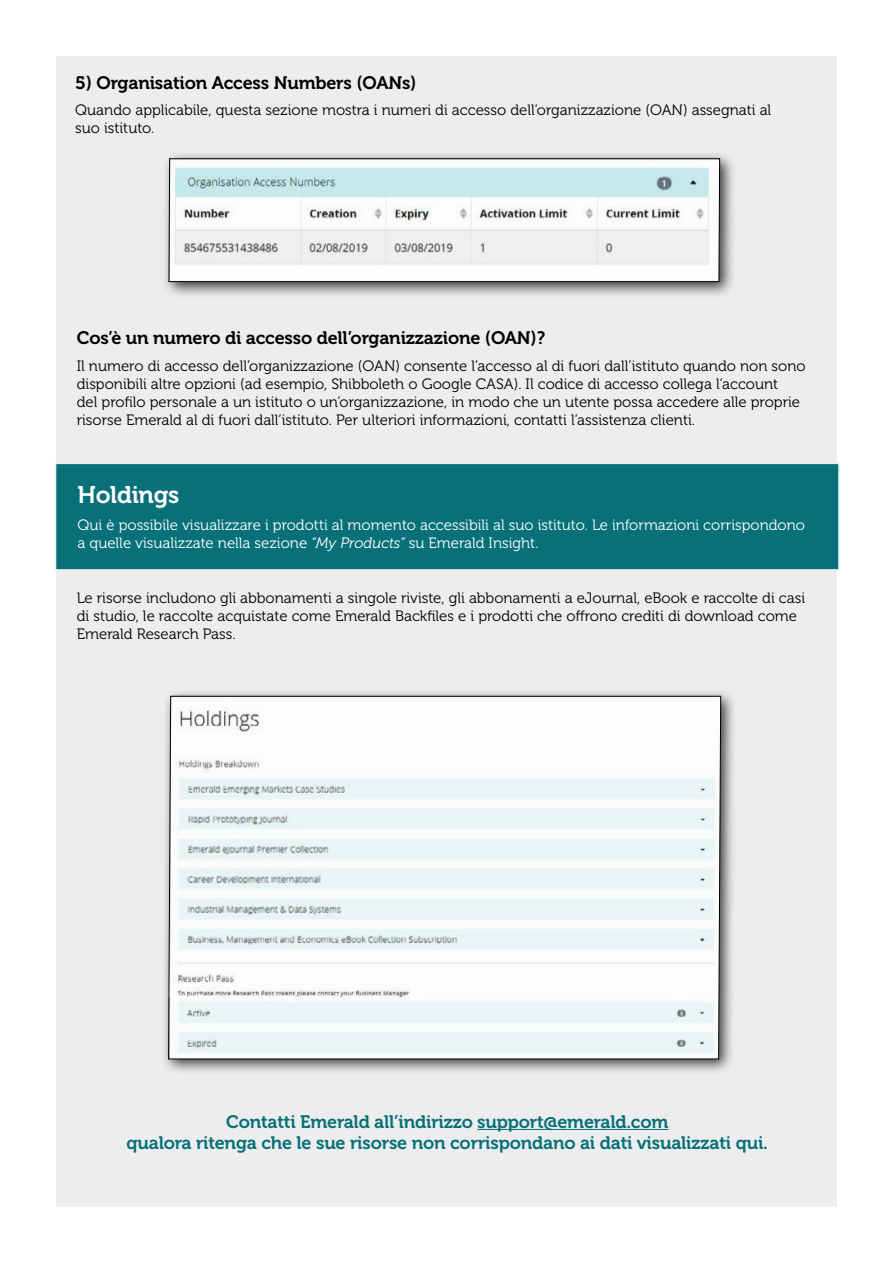
<style>
.page{position:relative;width:893px;height:1263px;background:#fff}
.page>*{position:absolute;margin:0;border:0;box-sizing:border-box;transform-origin:0 0}
.t1{font:24px "Museo 700";letter-spacing:-.01em;color:#fff}
.t2{font:18px/21.6px "Museo 700";letter-spacing:-.01em;color:#077078;text-align:center}
.t3{font:18px "Museo 700";letter-spacing:-.01em;color:#000}
.t4{font:15px/18px "Museo 300";color:#000}
.t5{font:15px/18px "Museo 300";color:#fff}
.s1{font-style:italic}
</style>
<div class="page">
<div style="left:54px;top:54px;width:785px;height:1155px;background:#ededed;border:2px solid #fff"></div>
<div style="left:161px;top:151px;width:575px;height:147px;background:#000;opacity:.75"></div>
<svg style="left:169px;top:158px;width:551px;height:124px"></svg>
<div style="left:56px;top:463px;width:783px;height:107px;background:#077078"></div>
<div style="left:55px;top:463px;width:785px;height:108px;border:2px solid #ededed"></div>
<div style="left:161px;top:688px;width:576px;height:387px;background:#000;opacity:.75"></div>
<svg style="left:168px;top:696px;width:553px;height:363px"></svg>
<hr style="left:477px;top:1129px;width:191px;height:1px;background:#077078">
<p class="t3" style="left:75px;top:73px;width:343px">5) Organisation Access Numbers (OANs)</p>
<p class="t4" style="left:75px;top:101px;width:698px">Quando applicabile, questa sezione mostra i numeri di accesso dell’organizzazione (OAN) assegnati al suo istituto.</p>
<p class="t3" style="left:77px;top:328px;width:470px">Cos’è un numero di accesso dell’organizzazione (OAN)?</p>
<p class="t4" style="left:77px;top:357px;width:730px">Il numero di accesso dell’organizzazione (OAN) consente l’accesso al di fuori dall’istituto quando non sono disponibili altre opzioni (ad esempio, Shibboleth o Google CASA). Il codice di accesso collega l’account<br>del profilo personale a un istituto o un’organizzazione, in modo che un utente possa accedere alle proprie risorse Emerald al di fuori dall’istituto. Per ulteriori informazioni, contatti l’assistenza clienti.</p>
<h1 class="t1" style="left:78px;top:482px;width:103px">Holdings</h1>
<p class="t5" style="left:78px;top:516px;width:729px">Qui è possibile visualizzare i prodotti al momento accessibili al suo istituto. Le informazioni corrispondono a quelle visualizzate nella sezione <span class="s1">“My Products”</span> su Emerald Insight.</p>
<p class="t4" style="left:77px;top:589px;width:730px">Le risorse includono gli abbonamenti a singole riviste, gli abbonamenti a eJournal, eBook e raccolte di casi di studio, le raccolte acquistate come Emerald Backfiles e i prodotti che offrono crediti di download come<br>Emerald Research Pass.</p>
<p class="t2" style="left:127px;top:1111px;width:643px">Contatti Emerald all’indirizzo support@emerald.com<br>qualora ritenga che le sue risorse non corrispondano ai dati visualizzati qui.</p>
</div>
